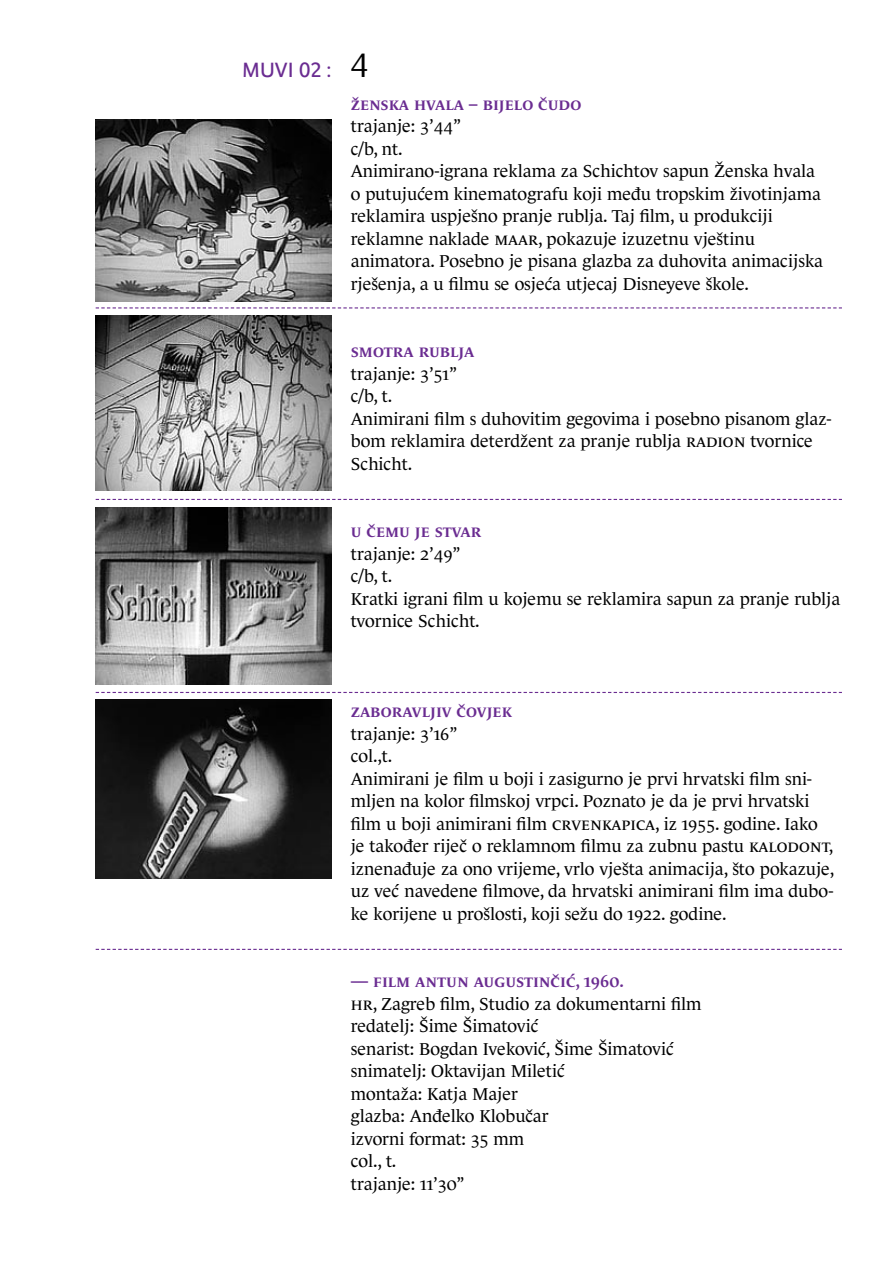
<style>
.page{position:relative;width:893px;height:1276px;background:#fff}
.page>*{position:absolute;margin:0;border:0;box-sizing:border-box;transform-origin:0 0}
.t1{font:20.25px "Parisine Ptf";color:#6a2c91}
.t2{font:17.55px/22.5px "Le Monde Journal Ptf";color:#000}
.t3{font:600 17.55px "Le Monde Journal Ptf";color:#6a2c91}
</style>
<div class="page">
<svg style="left:96px;top:949px;width:746px;height:1px"></svg>
<svg style="left:96px;top:307px;width:746px;height:1px"></svg>
<svg style="left:96px;top:499px;width:746px;height:1px"></svg>
<svg style="left:96px;top:692px;width:746px;height:1px"></svg>
<img style="left:96px;top:120px;width:236px;height:182px">
<img style="left:96px;top:315px;width:236px;height:175px">
<img style="left:96px;top:508px;width:236px;height:176px">
<img style="left:96px;top:699px;width:236px;height:180px">
<p class="t1" style="left:242px;top:54px;width:91px">MUVI 02 :</p>
<p class="t3" style="left:351px;top:90px;width:232px">ŽENSKA HVALA – BIJELO ČUDO</p>
<p class="t2" style="left:351px;top:113px;width:474px">trajanje: 3’44”<br>c/b, nt.<br>Animirano-igrana reklama za Schichtov sapun Ženska hvala o putujućem kinematografu koji među tropskim životinjama reklamira uspješno pranje rublja. Taj film, u produkciji reklamne naklade MAAR, pokazuje izuzetnu vještinu animatora. Posebno je pisana glazba za duhovita animacijska rješenja, a u filmu se osjeća utjecaj Disneyeve škole.</p>
<p class="t3" style="left:351px;top:338px;width:125px">SMOTRA RUBLJA</p>
<p class="t2" style="left:351px;top:360px;width:482px">trajanje: 3’51”<br>c/b, t.<br>Animirani film s duhovitim gegovima i posebno pisanom glaz&shy;bom reklamira deterdžent za pranje rublja RADION tvornice<br>Schicht.</p>
<p class="t3" style="left:351px;top:518px;width:132px">U ČEMU JE STVAR</p>
<p class="t2" style="left:351px;top:540px;width:491px">trajanje: 2’49”<br>c/b, t.<br>Kratki igrani film u kojemu se reklamira sapun za pranje rublja tvornice Schicht.</p>
<p class="t3" style="left:351px;top:698px;width:163px">ZABORAVLJIV ČOVJEK</p>
<p class="t2" style="left:351px;top:720px;width:485px">trajanje: 3’16”<br>col.,t.<br>Animirani je film u boji i zasigurno je prvi hrvatski film sni&shy;mljen na kolor filmskoj vrpci. Poznato je da je prvi hrvatski film u boji animirani film CRVENKAPICA, iz 1955. godine. Iako je također riječ o reklamnom filmu za zubnu pastu KALODONT, iznenađuje za ono vrijeme, vrlo vješta animacija, što pokazuje, uz već navedene filmove, da hrvatski animirani film ima dubo&shy;ke korijene u prošlosti, koji sežu do 1922. godine.</p>
<p class="t3" style="left:351px;top:968px;width:42px">— film</p>
<p class="t3" style="left:415px;top:968px;width:210px">ANTUN AUGUSTINČIĆ, 1960.</p>
<p class="t2" style="left:351px;top:990px;width:352px">HR, Zagreb film, Studio za dokumentarni film redatelj: Šime Šimatović<br>senarist: Bogdan Iveković, Šime Šimatović snimatelj: Oktavijan Miletić<br>montaža: Katja Majer<br>glazba: Anđelko Klobučar<br>izvorni format: 35 mm<br>col., t.<br>trajanje: 11’30”</p>
</div>
